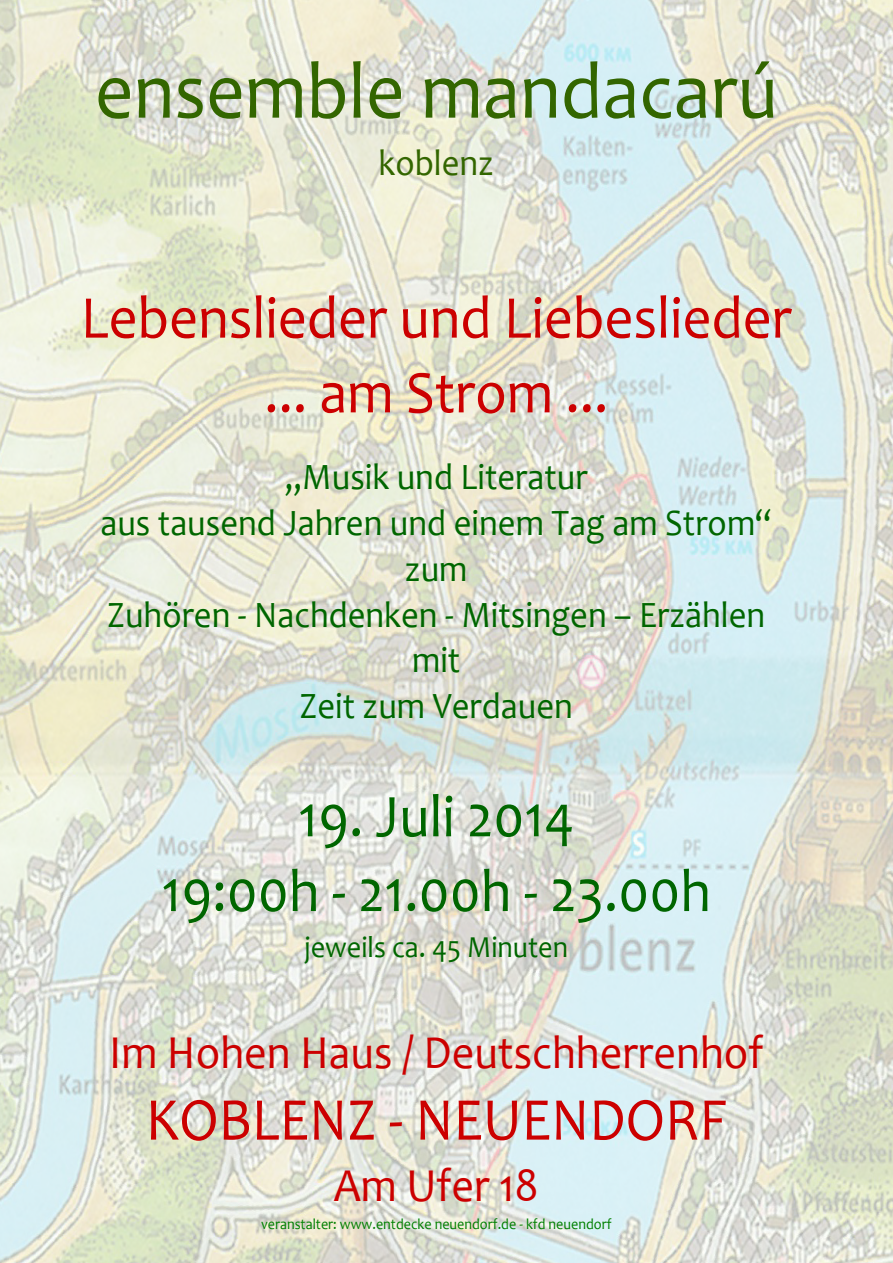
<style>
.page{position:relative;width:893px;height:1263px;background:#fff}
.page>*{position:absolute;margin:0;border:0;box-sizing:border-box;transform-origin:0 0}
.t1{font:81.68px "Candara";color:#360;scale:.92 1}
.t2{font:61.28px/74.8px "Candara";color:#c00;text-align:center;scale:.92 1}
.t3{font:61.28px/74.8px "Candara";color:#060;text-align:center;scale:.92 1}
.t4{font:47.55px "Candara";color:#c00;scale:.92 1}
.t5{font:37.35px/45.7px "Candara";color:#060;text-align:center;scale:.92 1}
.t6{font:37.35px "Candara";color:#360;scale:.92 1}
.t7{font:30.6px "Candara";color:#060;scale:.92 1}
.t8{font:15.3px "Candara";color:#008000;scale:.92 1}
</style>
<div class="page">
<img style="left:0;top:0;width:893px;height:1263px">
<p class="t1" style="left:95px;top:42px;width:744px">ensemble mandacarú</p>
<p class="t6" style="left:378px;top:141px;width:127px">koblenz</p>
<p class="t2" style="left:81px;top:280px;width:774px">Lebenslieder und Liebeslieder ... am Strom ...</p>
<p class="t5" style="left:100px;top:455px;width:732px">„Musik und Literatur<br>aus tausend Jahren und einem Tag am Strom“ zum<br>Zuhören --‐ Nachdenken --‐ Mitsingen – Erzählen mit<br>Zeit zum Verdauen</p>
<p class="t3" style="left:162px;top:779px;width:599px">19. Juli 2014<br>19:00h --‐ 21.00h --‐ 23.00h</p>
<p class="t7" style="left:305px;top:928px;width:288px">jeweils ca. 45 Minuten</p>
<p class="t4" style="left:109px;top:1024px;width:712px">Im Hohen Haus / Deutschherrenhof</p>
<p class="t2" style="left:146px;top:1082px;width:633px">KOBLENZ --‐ NEUENDORF</p>
<p class="t4" style="left:334px;top:1157px;width:224px">Am Ufer 18</p>
<p class="t8" style="left:261px;top:1215px;width:382px">veranstalter: www.entdecke neuendorf.de --‐ kfd neuendorf</p>
</div>
